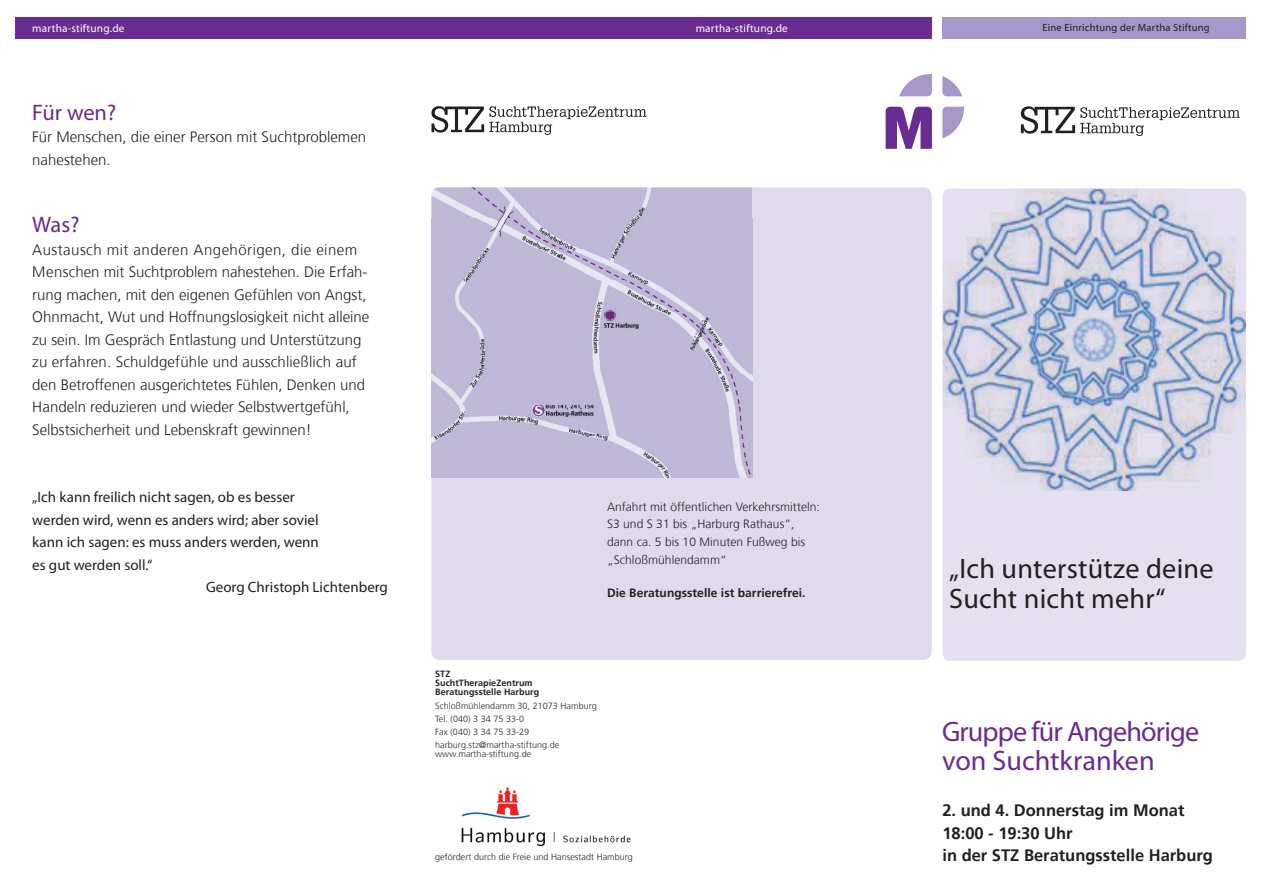
<style>
.page{position:relative;width:1263px;height:893px;background:#fff}
.page>*{position:absolute;margin:0;border:0;box-sizing:border-box;transform-origin:0 0}
.t1{font:28.2px/29.7px "Myriad Pro";letter-spacing:.01em;color:#231f20}
.t2{font:28.2px/29.7px "Myriad Pro";letter-spacing:-.03em;color:#692c91}
.t3{font:22.5px "Myriad Pro";letter-spacing:-.005em;color:#692c91}
.t4{font:700 16.5px/22.5px "Frutiger";color:#231f20}
.t5{font:300 15px/22.5px "Frutiger";color:#231f20}
.t6{font:15px "Myriad Pro";color:#231f20}
.t7{font:300 12px/16.5px "Frutiger";letter-spacing:.005em;color:#231f20}
.t8{font:700 12px "Frutiger";letter-spacing:.005em;color:#231f20}
.t9{font:11.25px "Myriad Pro";letter-spacing:.02em;color:#fff}
.t10{font:10.5px "Myriad Pro";letter-spacing:.02em;color:#231f20}
.t11{font:300 9px/13.2px "Frutiger";letter-spacing:.005em;color:#231f20}
.t12{font:700 9px/9px "Frutiger";letter-spacing:.005em;color:#231f20}
</style>
<div class="page">
<div style="left:942px;top:17px;width:304px;height:21px;background:#a697c8"></div>
<div style="left:15px;top:17px;width:917px;height:21px;background:#692c91"></div>
<svg style="left:942px;top:107px;width:22px;height:32px"></svg>
<svg style="left:899px;top:74px;width:33px;height:22px"></svg>
<svg style="left:942px;top:76px;width:20px;height:20px"></svg>
<svg style="left:886px;top:107px;width:46px;height:42px"></svg>
<svg style="left:431px;top:106px;width:215px;height:29px"></svg>
<svg style="left:1021px;top:106px;width:219px;height:30px"></svg>
<div style="left:431px;top:187px;width:501px;height:473px;background:#dfdaec;border-radius:9px"></div>
<img style="left:431px;top:187px;width:321px;height:290px">
<div style="left:942px;top:188px;width:304px;height:473px;background:#e4e0ef;border-radius:9px"></div>
<img style="left:942px;top:188px;width:304px;height:302px">
<img style="left:461px;top:787px;width:170px;height:60px">
<p class="t9" style="left:32px;top:21px;width:94px">martha-stiftung.de</p>
<p class="t9" style="left:696px;top:21px;width:94px">martha-stiftung.de</p>
<p class="t10" style="left:1042px;top:21px;width:169px">Eine Einrichtung der Martha Stiftung</p>
<h2 class="t3" style="left:32px;top:98px;width:85px">Für wen?</h2>
<p class="t5" style="left:32px;top:126px;width:335px">Für Menschen, die einer Person mit Suchtproblemen nahestehen.</p>
<h2 class="t3" style="left:32px;top:211px;width:49px">Was?</h2>
<p class="t5" style="left:32px;top:239px;width:339px">Austausch mit anderen Angehörigen, die einem Menschen mit Suchtproblem nahestehen. Die Erfah&shy;rung machen, mit den eigenen Gefühlen von Angst, Ohnmacht, Wut und Hoffnungslosigkeit nicht alleine zu sein. Im Gespräch Entlastung und Unterstützung zu erfahren. Schuldgefühle und ausschließlich auf den Betroffenen ausgerichtetes Fühlen, Denken und Handeln reduzieren und wieder Selbstwertgefühl, Selbstsicherheit und Lebenskraft gewinnen!</p>
<p class="t6" style="left:32px;top:488px;width:264px">„Ich kann freilich nicht sagen, ob es besser</p>
<p class="t6" style="left:32px;top:511px;width:288px">werden wird, wenn es anders wird; aber soviel</p>
<p class="t6" style="left:32px;top:533px;width:288px">kann ich sagen: es muss anders werden, wenn</p>
<p class="t6" style="left:32px;top:556px;width:122px">es gut werden soll.“</p>
<p class="t6" style="left:206px;top:578px;width:183px">Georg Christoph Lichtenberg</p>
<p class="t7" style="left:607px;top:499px;width:214px">Anfahrt mit öffentlichen Verkehrsmitteln:<br>S3 und S 31 bis „Harburg Rathaus“,</p>
<p class="t7" style="left:607px;top:533px;width:200px;line-height:18px">dann ca. 5 bis 10 Minuten Fußweg bis „Schloßmühlendamm“</p>
<p class="t8" style="left:607px;top:586px;width:200px">Die Beratungsstelle ist barrierefrei.</p>
<p class="t12" style="left:435px;top:670px;width:106px">STZ<br>SuchtTherapieZentrum<br>Beratungsstelle Harburg</p>
<p class="t11" style="left:435px;top:699px;width:163px">Schloßmühlendamm 30, 21073 Hamburg<br>Tel. (040) 3 34 75 33-0<br>Fax (040) 3 34 75 33-29 harburg.stz@martha-stiftung.de</p>
<p class="t11" style="left:435px;top:748px;width:97px">www.martha-stiftung.de</p>
<p class="t11" style="left:435px;top:851px;width:199px">gefördert durch die Freie und Hansestadt Hamburg</p>
<h1 class="t1" style="left:949px;top:553px;width:266px">„Ich unterstütze deine<br>Sucht nicht mehr“</h1>
<h1 class="t2" style="left:942px;top:716px;width:259px">Gruppe für Angehörige von Suchtkranken</h1>
<p class="t4" style="left:942px;top:799px;width:272px">2. und 4. Donnerstag im Monat<br>18:00 - 19:30 Uhr<br>in der STZ Beratungsstelle Harburg</p>
</div>
